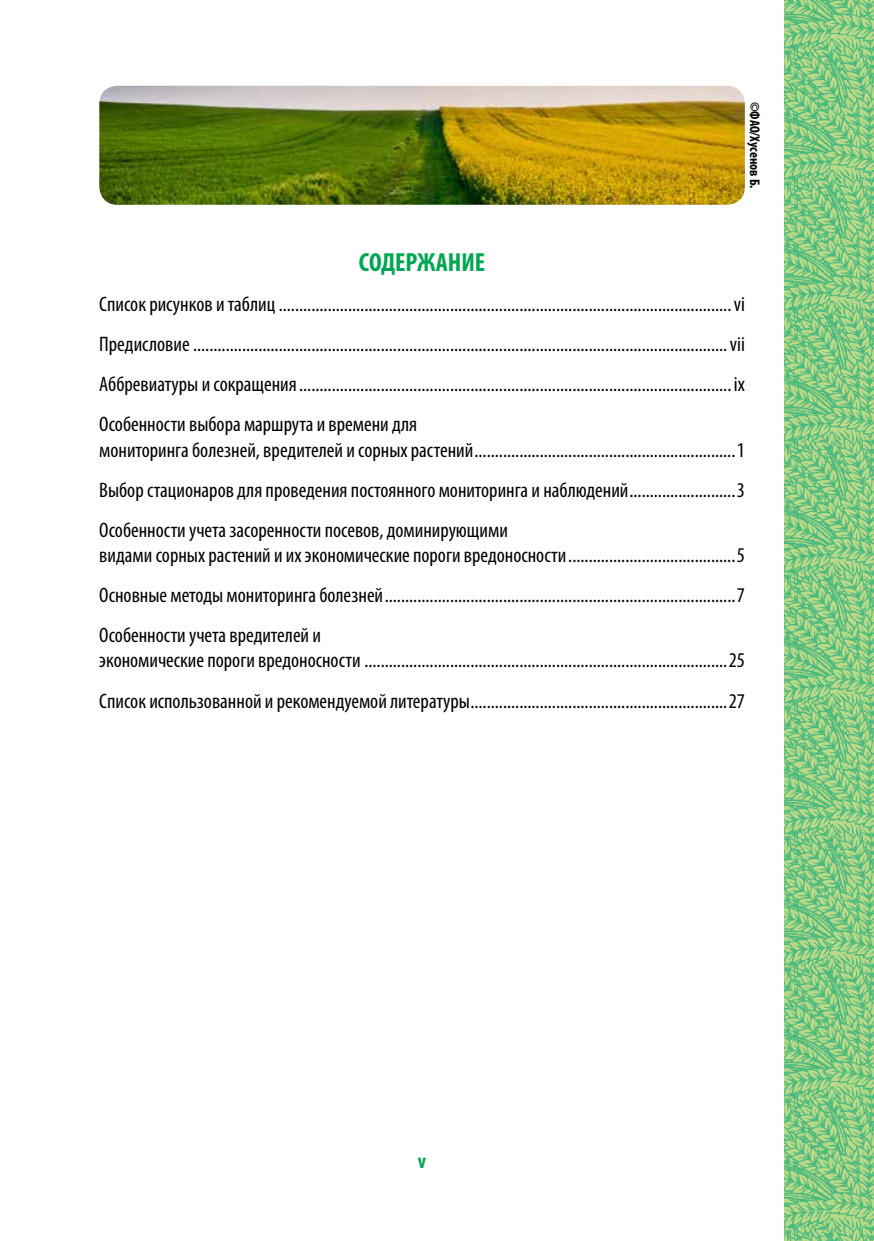
<style>
.page{position:relative;width:874px;height:1241px;background:#fff}
.page>*{position:absolute;margin:0;border:0;box-sizing:border-box;transform-origin:0 0}
.t1{font:700 condensed 26.25px "Myriad Pro";color:#00a651}
.t2{font:condensed 21px/40.1px "Myriad Pro";color:#000;text-align:justify}
.t3{font:700 condensed 21px "Myriad Pro";color:#00a651}
.t4{font:700 condensed 14px "Myriad Pro";letter-spacing:-.005em;color:#000}
</style>
<div class="page">
<img style="left:784px;top:0;width:89px;height:1240px">
<img style="left:99px;top:86px;width:645px;height:119px">
<p class="t4" style="left:763px;top:102px;width:88px;rotate:90deg">©ФАО/Хусенов Б.</p>
<p class="t1" style="left:359px;top:246px;width:128px">СОДЕРЖАНИЕ</p>
<p class="t2" style="left:99px;top:284px;width:646px">Cписок рисунков и таблиц ...............................................................................................................vi Предисловие ...................................................................................................................................vii Аббревиатуры и сокращения.......................................................................................................... ix Особенности выбора маршрута и времени для</p>
<p class="t2" style="left:99px;top:429px;width:646px">мониторинга болезней, вредителей и сорных растений................................................................1<br>Выбор стационаров для проведения постоянного мониторинга и наблюдений..........................3<br>Особенности учета засоренности посевов, доминирующими</p>
<p class="t2" style="left:99px;top:534px;width:646px">видами сорных растений и их экономические пороги вредоносности.........................................5<br>Основные методы мониторинга болезней......................................................................................7<br>Особенности учета вредителей и</p>
<p class="t2" style="left:99px;top:640px;width:646px">экономические пороги вредоносности .........................................................................................25<br>Список использованной и рекомендуемой литературы...............................................................27</p>
<p class="t3" style="left:418px;top:1147px;width:10px">v</p>
</div>
